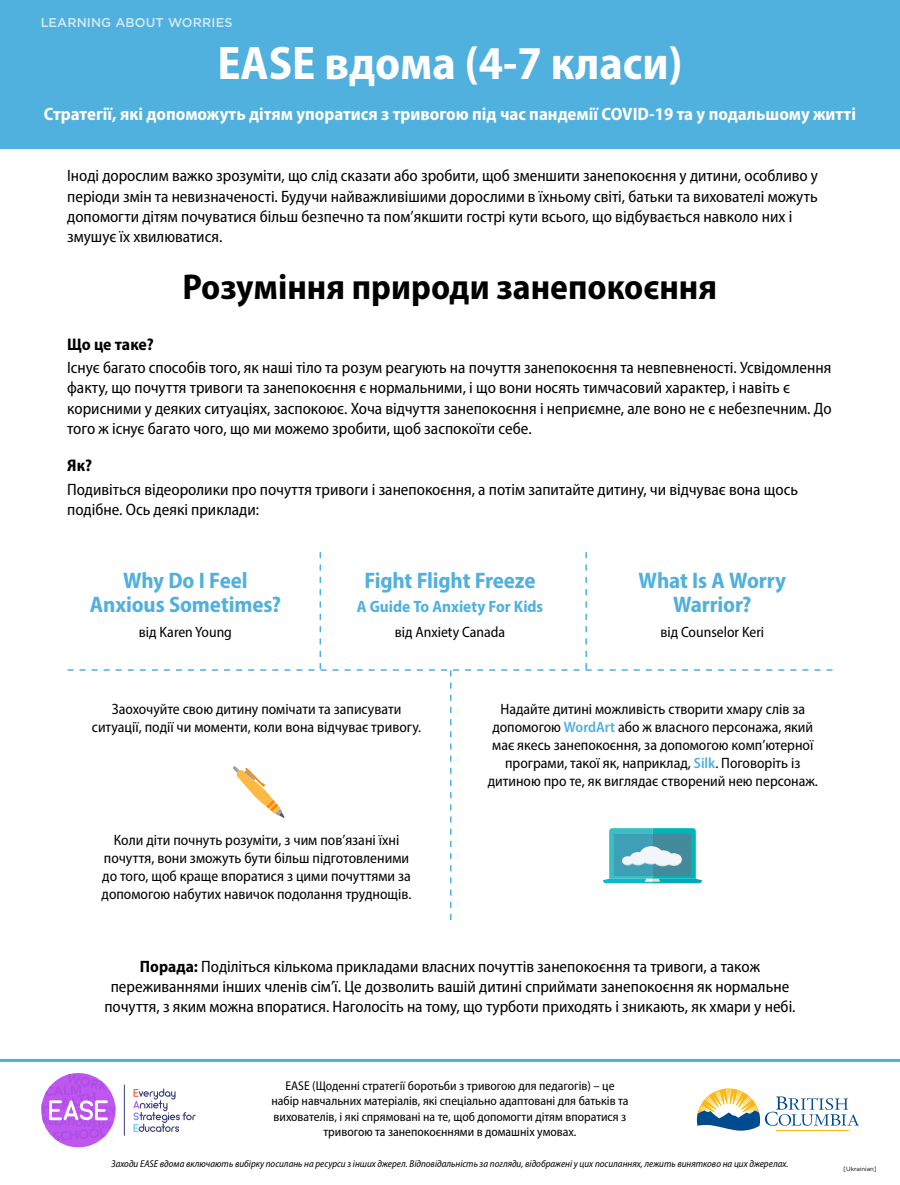
<style>
.page{position:relative;width:900px;height:1185px;background:#fff}
.page>*{position:absolute;margin:0;border:0;box-sizing:border-box;transform-origin:0 0}
.t1{font:700 semi-condensed 47.25px "Myriad Pro";color:#fff}
.t2{font:700 semi-condensed 36px "Myriad Pro";color:#000}
.t3{font:700 semi-condensed 22.5px/24.8px "Myriad Pro";letter-spacing:-.005em;color:#50b0de;text-align:center}
.t4{font:700 semi-condensed 18px "Myriad Pro";color:#fff}
.t5{font:700 semi-condensed 16.88px "Myriad Pro";letter-spacing:-.005em;color:#000}
.t6{font:semi-condensed 16.5px/20.2px "Myriad Pro";color:#000}
.t7{font:700 semi-condensed 16.5px "Myriad Pro";letter-spacing:-.005em;color:#50b0de}
.t8{font:semi-condensed 15px/18px "Myriad Pro";color:#000;text-align:center}
.t9{font:semi-condensed 12.75px/15.3px "Myriad Pro";color:#000;text-align:center}
.t10{font:500 12.75px "Gotham";letter-spacing:.01em;color:#fff}
.t11{font:italic semi-condensed 9.9px "Myriad Pro";color:#000}
.t12{font:6px "Gotham";color:#000}
.s1{font-weight:600;color:#50b0de}
.s2{font-weight:700}
</style>
<div class="page">
<div style="left:0;top:0;width:900px;height:148px;background:#50b0de"></div>
<svg style="left:133px;top:1088px;width:63px;height:43px"></svg>
<hr style="left:124px;top:1084px;width:1px;height:51px;background:#383e78">
<div style="left:41px;top:1072px;width:75px;height:75px;background:#be57ee;border-radius:50%"></div>
<svg style="left:41px;top:1072px;width:75px;height:69px"></svg>
<hr style="left:776px;top:1130px;width:72px;height:1px;background:#fdb913">
<svg style="left:697px;top:1088px;width:162px;height:42px"></svg>
<hr style="left:0;top:1058px;width:900px;height:3px;background:#50b0de">
<svg style="left:68px;top:552px;width:765px;height:367px"></svg>
<p class="t10" style="left:40px;top:15px;width:194px">LEARNING ABOUT WORRIES</p>
<h1 class="t1" style="left:217px;top:33px;width:467px">EASE вдома (4-7 класи)</h1>
<p class="t4" style="left:44px;top:102px;width:814px">Стратегії, які допоможуть дітям упоратися з тривогою під час пандемії COVID-19 та у подальшому житті</p>
<p class="t6" style="left:67px;top:165px;width:752px">Іноді дорослим важко зрозуміти, що слід сказати або зробити, щоб зменшити занепокоєння у дитини, особливо у періоди змін та невизначеності. Будучи найважливішими дорослими в їхньому світі, батьки та вихователі можуть допомогти дітям почуватися більш безпечно та пом’якшити гострі кути всього, що відбувається навколо них і змушує їх хвилюватися.</p>
<h2 class="t2" style="left:183px;top:263px;width:536px">Розуміння природи занепокоєння</h2>
<p class="t5" style="left:67px;top:333px;width:88px">Що це таке?</p>
<p class="t6" style="left:67px;top:357px;width:766px">Існує багато способів того, як наші тіло та розум реагують на почуття занепокоєння та невпевненості. Усвідомлення факту, що почуття тривоги та занепокоєння є нормальними, і що вони носять тимчасовий характер, і навіть є корисними у деяких ситуаціях, заспокоює. Хоча відчуття занепокоєння і неприємне, але воно не є небезпечним. До того ж існує багато чого, що ми можемо зробити, щоб заспокоїти себе.</p>
<p class="t5" style="left:67px;top:454px;width:26px">Як?</p>
<p class="t6" style="left:67px;top:479px;width:732px">Подивіться відеоролики про почуття тривоги і занепокоєння, а потім запитайте дитину, чи відчуває вона щось подібне. Ось деякі приклади:</p>
<h3 class="t3" style="left:90px;top:567px;width:193px">Why Do I Feel<br>Anxious Sometimes?</h3>
<p class="t8" style="left:139px;top:622px;width:95px">від Karen Young</p>
<h3 class="t3" style="left:364px;top:567px;width:173px">Fight Flight Freeze</h3>
<p class="t7" style="left:357px;top:596px;width:188px">A Guide To Anxiety For Kids</p>
<p class="t8" style="left:395px;top:622px;width:112px">від Anxiety Canada</p>
<h3 class="t3" style="left:639px;top:567px;width:149px">What Is A Worry<br>Warrior?</h3>
<p class="t8" style="left:660px;top:622px;width:105px">від Counselor Keri</p>
<p class="t8" style="left:92px;top:699px;width:331px">Заохочуйте свою дитину помічати та записувати ситуації, події чи моменти, коли вона відчуває тривогу.</p>
<p class="t8" style="left:102px;top:830px;width:311px">Коли діти почнуть розуміти, з чим пов’язані їхні почуття, вони зможуть бути більш підготовленими до того, щоб краще впоратися з цими почуттями за допомогою набутих навичок подолання труднощів.</p>
<p class="t8" style="left:488px;top:699px;width:332px">Надайте дитині можливість створити хмару слів за допомогою <span class="s1">WordArt</span> або ж власного персонажа, який має якесь занепокоєння, за допомогою комп’ютерної програми, такої як, наприклад, <span class="s1">Silk</span>. Поговоріть із дитиною про те, як виглядає створений нею персонаж.</p>
<p class="t6" style="left:104px;top:955px;width:693px;text-align:center"><span class="s2">Порада:</span> Поділіться кількома прикладами власних почуттів занепокоєння та тривоги, а також переживаннями інших членів сім’ї. Це дозволить вашій дитині сприймати занепокоєння як нормальне почуття, з яким можна впоратися. Наголосіть на тому, що турботи приходять і зникають, як хмари у небі.</p>
<p class="t9" style="left:271px;top:1077px;width:359px">EASE (Щоденні стратегії боротьби з тривогою для педагогів) – це набір навчальних матеріалів, які спеціально адаптовані для батьків та вихователів, і які спрямовані на те, щоб допомогти дітям впоратися з тривогою та занепокоєннями в домашніх умовах.</p>
<p class="t11" style="left:112px;top:1157px;width:678px">Заходи EASE вдома включають вибірку посилань на ресурси з інших джерел. Відповідальність за погляди, відображені у цих посиланнях, лежить винятково на цих джерелах.</p>
<p class="t12" style="left:844px;top:1164px;width:35px">[Ukrainian]</p>
</div>
